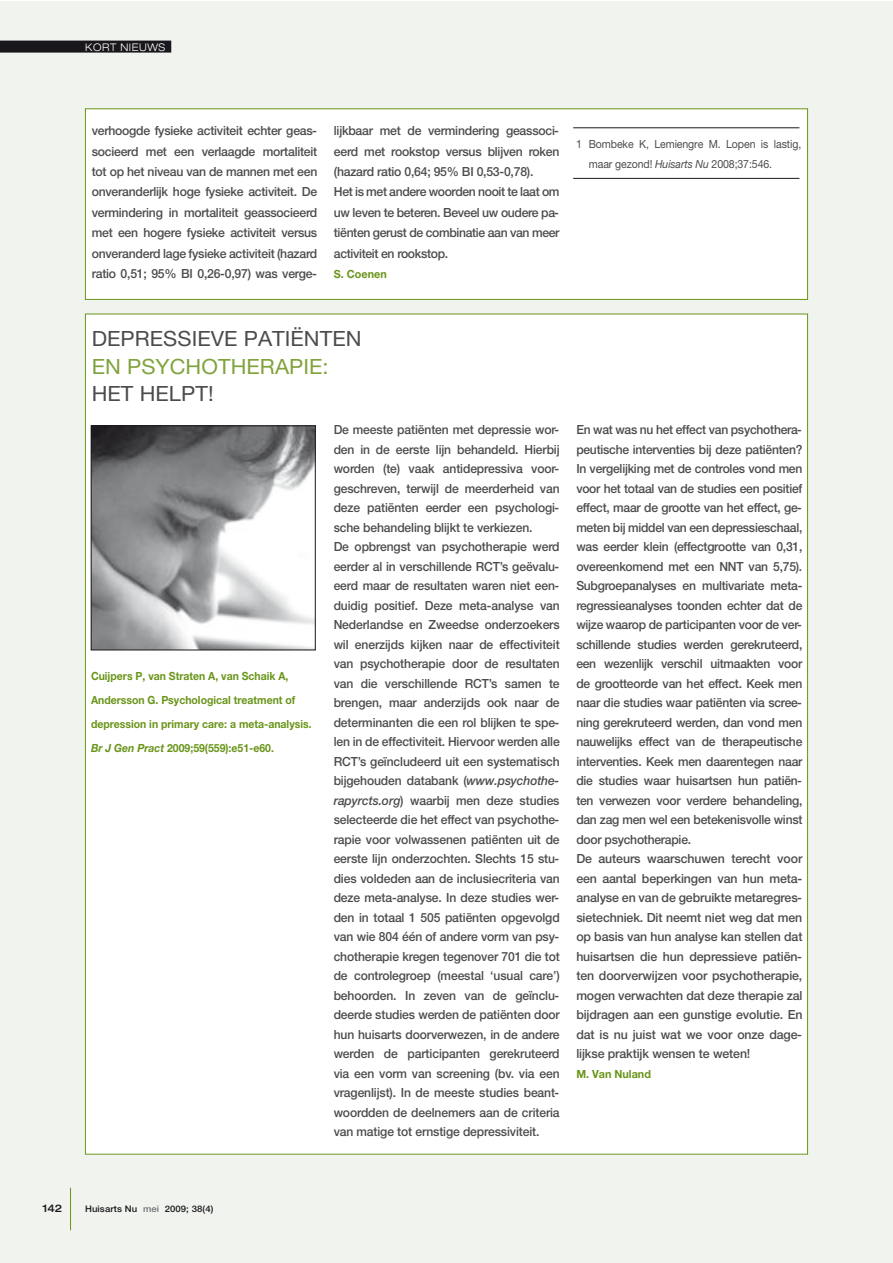
<style>
.page{position:relative;width:893px;height:1263px;background:#fff}
.page>*{position:absolute;margin:0;border:0;box-sizing:border-box;transform-origin:0 0}
.t1{font:21px "Helvetica Neue LT Pro";letter-spacing:.005em;color:#4c4c4e;scale:1.04 1}
.t2{font:21px "Helvetica Neue LT Pro";letter-spacing:.005em;color:#81a33d;scale:1.04 1}
.t3{font:500 12.6px/19.5px "Helvetica Neue LT Pro";letter-spacing:-.01em;color:#4c4c4e;scale:.96 1}
.t4{font:500 12.6px/20.4px "Helvetica Neue LT Pro";letter-spacing:-.01em;color:#4c4c4e;text-align:justify}
.t5{font:500 12.6px/20.4px "Helvetica Neue LT Pro";letter-spacing:-.03em;color:#4c4c4e}
.t6{font:700 11.25px/24px "Helvetica Neue LT Pro";color:#699519;scale:.93 1}
.t7{font:11.25px/19.5px "Helvetica Neue LT Pro";letter-spacing:-.01em;color:#4c4c4e;scale:.94 1}
.t8{font:700 11.25px "Helvetica Neue LT Pro";color:#699519;scale:.96 1}
.t9{font:300 expanded 10.5px "Helvetica Neue LT Pro";letter-spacing:.06em;color:#fff;scale:.95 1}
.t10{font:500 expanded 10.5px "Helvetica Neue LT Pro";color:#1a171c;scale:.95 1}
.t11{font:500 9px "Helvetica Neue LT Pro";letter-spacing:.01em;color:#1a171c;scale:1.06 1}
.s1{font-style:italic}
.s2{color:#707173}
</style>
<div class="page">
<div style="left:0;top:1px;width:892px;height:1262px;background:#f1f3ee"></div>
<hr style="left:70px;top:1188px;width:1px;height:42px;background:#699519">
<div style="left:0;top:41px;width:171px;height:12px;background:#1a171c"></div>
<div style="left:85px;top:314px;width:722px;height:840px;background:#fff"></div>
<img style="left:93px;top:428px;width:220px;height:220px">
<div style="left:91px;top:426px;width:224px;height:224px;border:1px solid #1a171c"></div>
<div style="left:85px;top:109px;width:722px;height:190px;background:#fff"></div>
<div style="left:85px;top:108px;width:723px;height:192px;border:1px solid #699519"></div>
<hr style="left:573px;top:128px;width:226px;height:1px;background:#1a171c">
<hr style="left:573px;top:178px;width:226px;height:1px;background:#1a171c">
<p class="t9" style="left:85px;top:41px;width:86px">KORT NIEUWS</p>
<p class="t4" style="left:92px;top:120px;width:227px">verhoogde fysieke activiteit echter geas&shy;socieerd met een verlaagde mortaliteit tot op het niveau van de mannen met een onveranderlijk hoge fysieke activiteit. De vermindering in mortaliteit geassocieerd met een hogere fysieke activiteit versus onveranderd lage fysieke activiteit (hazard ratio 0,51; 95% BI 0,26-0,97) was verge-</p>
<p class="t5" style="left:334px;top:120px;width:227px">lijkbaar met de vermindering geassoci&shy;eerd met rookstop versus blijven roken (hazard ratio 0,64; 95% BI 0,53-0,78).<br>Het is met andere woorden nooit te laat om uw leven te beteren. Beveel uw oudere pa&shy;tiënten gerust de combinatie aan van meer activiteit en rookstop.</p>
<p class="t8" style="left:334px;top:267px;width:57px">S. Coenen</p>
<p class="t7" style="left:589px;top:134px;width:228px;text-indent:-13px">1 Bombeke K, Lemiengre M. Lopen is lastig, maar gezond! <span class="s1">Huisarts Nu</span> 2008;37:546.</p>
<h1 class="t1" style="left:92px;top:326px;width:261px">DEPRESSIEVE PATIËNTEN</h1>
<h1 class="t2" style="left:92px;top:354px;width:229px">EN PSYCHOTHERAPIE:</h1>
<h1 class="t1" style="left:92px;top:381px;width:119px">HET HELPT!</h1>
<p class="t6" style="left:91px;top:663px;width:239px">Cuijpers P, van Straten A, van Schaik A, Andersson G. Psychological treatment of depression in primary care: a meta-analysis.<br><span class="s1">Br J Gen Pract</span> 2009;59(559):e51-e60.</p>
<p class="t3" style="left:334px;top:420px;width:237px">De meeste patiënten met depressie wor&shy;den in de eerste lijn behandeld. Hierbij worden (te) vaak antidepressiva voor&shy;geschreven, terwijl de meerderheid van deze patiënten eerder een psychologi&shy;sche behandeling blijkt te verkiezen.<br>De opbrengst van psychotherapie werd eerder al in verschillende RCT’s geëvalu&shy;eerd maar de resultaten waren niet een&shy;duidig positief. Deze meta-analyse van Nederlandse en Zweedse onderzoekers wil enerzijds kijken naar de effectiviteit van psychotherapie door de resultaten van die verschillende RCT’s samen te brengen, maar anderzijds ook naar de determinanten die een rol blijken te spe&shy;len in de effectiviteit. Hiervoor werden alle RCT’s geïncludeerd uit een systematisch bijgehouden databank (<span class="s1">www.psychothe&shy;rapyrcts.org</span>) waarbij men deze studies selecteerde die het effect van psychothe&shy;rapie voor volwassenen patiënten uit de eerste lijn onderzochten. Slechts 15 stu&shy;dies voldeden aan de inclusiecriteria van deze meta-analyse. In deze studies wer&shy;den in totaal 1 505 patiënten opgevolgd van wie 804 één of andere vorm van psy&shy;chotherapie kregen tegenover 701 die tot de controlegroep (meestal ‘usual care’) behoorden. In zeven van de geïnclu&shy;deerde studies werden de patiënten door hun huisarts doorverwezen, in de andere werden de participanten gerekruteerd via een vorm van screening (bv. via een vragenlijst). In de meeste studies beant&shy;woordden de deelnemers aan de criteria van matige tot ernstige depressiviteit.</p>
<p class="t3" style="left:576px;top:420px;width:237px">En wat was nu het effect van psychothera&shy;peutische interventies bij deze patiënten?<br>In vergelijking met de controles vond men voor het totaal van de studies een positief effect, maar de grootte van het effect, ge&shy;meten bij middel van een depressieschaal, was eerder klein (effectgrootte van 0,31, overeenkomend met een NNT van 5,75).<br>Subgroepanalyses en multivariate meta&shy;regressieanalyses toonden echter dat de wijze waarop de participanten voor de ver&shy;schillende studies werden gerekruteerd, een wezenlijk verschil uitmaakten voor de grootteorde van het effect. Keek men naar die studies waar patiënten via scree&shy;ning gerekruteerd werden, dan vond men nauwelijks effect van de therapeutische interventies. Keek men daarentegen naar die studies waar huisartsen hun patiën&shy;ten verwezen voor verdere behandeling, dan zag men wel een betekenisvolle winst door psychotherapie.<br>De auteurs waarschuwen terecht voor een aantal beperkingen van hun meta&shy;analyse en van de gebruikte metaregres&shy;sietechniek. Dit neemt niet weg dat men op basis van hun analyse kan stellen dat huisartsen die hun depressieve patiën&shy;ten doorverwijzen voor psychotherapie, mogen verwachten dat deze therapie zal bijdragen aan een gunstige evolutie. En dat is nu juist wat we voor onze dage&shy;lijkse praktijk wensen te weten!</p>
<p class="t8" style="left:576px;top:1067px;width:79px">M. Van Nuland</p>
<p class="t10" style="left:43px;top:1202px;width:22px">142</p>
<p class="t11" style="left:85px;top:1203px;width:123px">Huisarts Nu <span class="s2">mei</span> 2009; 38(4)</p>
</div>
